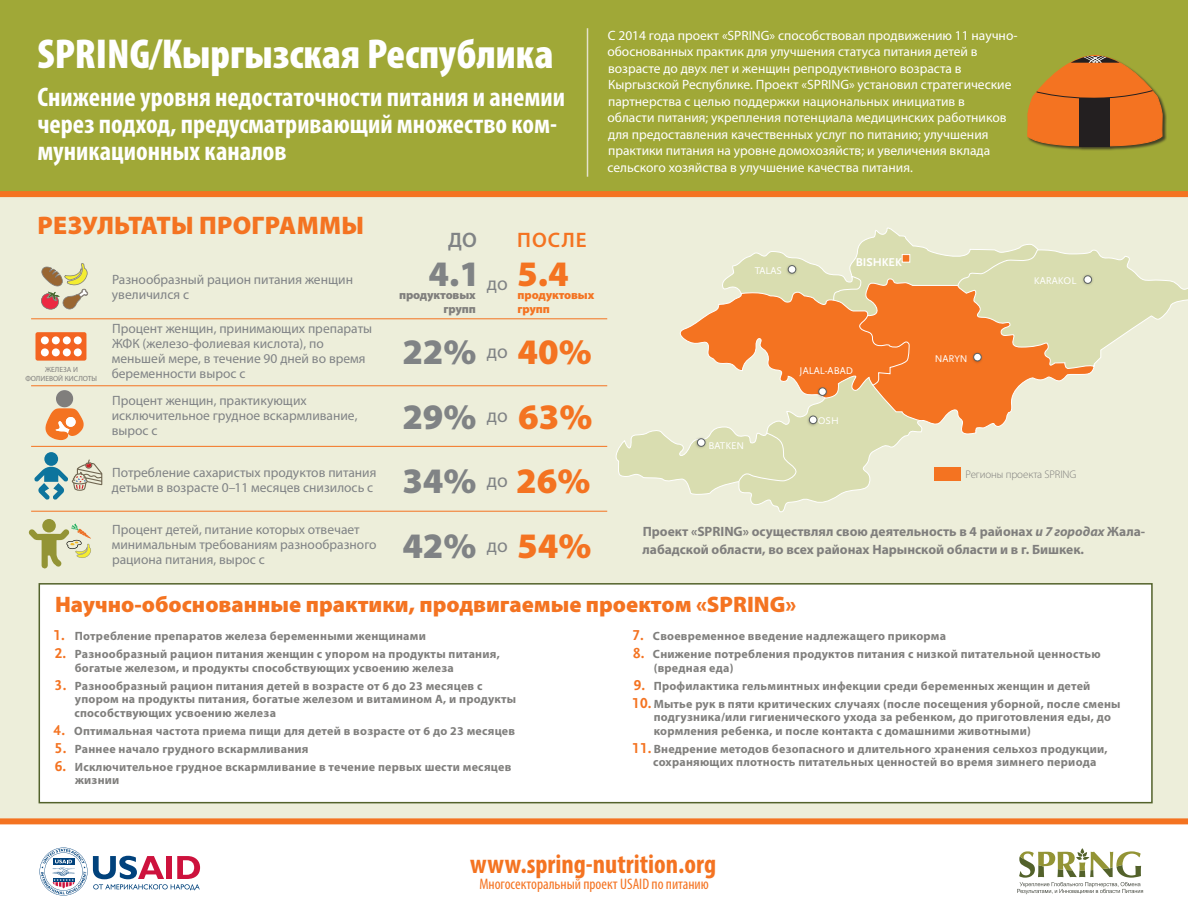
<style>
.page{position:relative;width:1188px;height:918px;background:#fff}
.page>*{position:absolute;margin:0;border:0;box-sizing:border-box;transform-origin:0 0}
.t1{font:900 condensed 42px "Myriad Pro";color:#fff}
.text{font:900 36px "Myriad Pro";color:#808385}
.text-2{font:900 36px "Myriad Pro";color:#f47321}
.t2{font:700 condensed 27px/27px "Myriad Pro";color:#fff}
.t3{font:700 condensed 27px "Myriad Pro";color:#f47321}
.Normal_default{font:900 25.5px "Myriad Pro";letter-spacing:.01em;color:#f47321}
.Normal_default-2{font:900 22.5px "Myriad Pro";color:#f47321}
.text-3{font:600 21px "Myriad Pro";letter-spacing:.05em;color:#f47321}
.text-4{font:600 21px "Myriad Pro";color:#808385}
.text-5{font:19.5px "Myriad Pro";letter-spacing:-.005em;color:#808385}
.t4{font:condensed 15.3px "Myriad Pro";color:#f47321}
.t5{font:13.5px/16.5px "Myriad Pro";color:#fff}
.text-6{font:13.5px/15px "Myriad Pro";color:#808385}
.t6{font:700 13.5px/18px "Myriad Pro";color:#807f7d}
.t7{font:700 12px/13.5px "Myriad Pro";letter-spacing:.02em;color:#807f7d}
.text-7{font:900 12px/13.5px "Myriad Pro";letter-spacing:-.01em;color:#807f7d;text-align:right}
.text-8{font:900 12px/13.5px "Myriad Pro";letter-spacing:-.01em;color:#f47321}
.t8{font:700 11.85px "Scala Sans Pro";color:#fff}
.t9{font:300 11.1px "Myriad Pro";letter-spacing:-.01em;color:#807f7d}
.t10{font:10.2px "Scala Sans Pro";color:#fff}
.Normal_default-3{font:7.5px/9px "Myriad Pro";letter-spacing:.085em;color:#807f7d;text-align:center}
.s1{font-style:italic}
.s2{font-family:"Scala Sans Pro";font-size:15px;color:#f47321}
</style>
<div class="page">
<div style="left:0;top:169px;width:1188px;height:654px;background:#edeeda"></div>
<svg style="left:615px;top:227px;width:573px;height:285px"></svg>
<div style="left:1084px;top:276px;width:8px;height:7px;background:#fff;border-radius:50%"></div>
<div style="left:1084px;top:276px;width:8px;height:7px;border:1px solid #5b6062;border-radius:50%"></div>
<div style="left:902px;top:255px;width:8px;height:7px;background:#f47321"></div>
<div style="left:902px;top:254px;width:8px;height:8px;border:1px solid #fff"></div>
<div style="left:0;top:0;width:1188px;height:193px;background:#a0a837"></div>
<hr style="left:587px;top:28px;width:1px;height:149px;background:#e4e2cb">
<div style="left:0;top:191px;width:1188px;height:6px;background:#f47321"></div>
<div style="left:0;top:818px;width:1188px;height:6px;background:#f47321"></div>
<svg style="left:40px;top:848px;width:160px;height:48px"></svg>
<svg style="left:1017px;top:848px;width:126px;height:46px"></svg>
<div style="left:39px;top:583px;width:1114px;height:220px;background:#fff;border:2px solid #53622b"></div>
<svg style="left:41px;top:263px;width:47px;height:47px"></svg>
<svg style="left:45px;top:390px;width:39px;height:50px"></svg>
<div style="left:35px;top:332px;width:51px;height:29px;background:#f36421;border-radius:2px"></div>
<div style="left:41px;top:348px;width:8px;height:8px;background:#fff;border-radius:50%"></div>
<div style="left:41px;top:336px;width:8px;height:8px;background:#fff;border-radius:50%"></div>
<div style="left:52px;top:348px;width:8px;height:8px;background:#fff;border-radius:50%"></div>
<div style="left:52px;top:336px;width:8px;height:8px;background:#fff;border-radius:50%"></div>
<div style="left:63px;top:348px;width:8px;height:8px;background:#fff;border-radius:50%"></div>
<div style="left:63px;top:336px;width:8px;height:8px;background:#fff;border-radius:50%"></div>
<div style="left:74px;top:348px;width:8px;height:8px;background:#fff;border-radius:50%"></div>
<div style="left:74px;top:336px;width:8px;height:8px;background:#fff;border-radius:50%"></div>
<div style="left:934px;top:467px;width:27px;height:14px;background:#f47321"></div>
<hr style="left:31px;top:319px;width:576px;height:1px;background:#f47321">
<hr style="left:31px;top:386px;width:576px;height:1px;background:#f47321">
<hr style="left:31px;top:446px;width:576px;height:1px;background:#f47321">
<hr style="left:31px;top:511px;width:576px;height:1px;background:#f47321">
<div style="left:42px;top:519px;width:14px;height:14px;background:#939435;border-radius:50%"></div>
<svg style="left:28px;top:523px;width:63px;height:46px"></svg>
<div style="left:44px;top:452px;width:14px;height:14px;background:#0d749d;border-radius:50%"></div>
<svg style="left:34px;top:459px;width:68px;height:41px"></svg>
<div style="left:1028px;top:55px;width:139px;height:96px;background:#231f20;opacity:.75"></div>
<svg style="left:1028px;top:55px;width:135px;height:92px"></svg>
<p class="t1" style="left:38px;top:27px;width:518px">SPRING/Кыргызская Республика</p>
<p class="t2" style="left:38px;top:83px;width:529px">Снижение уровня недостаточности питания и анемии через подход, предусматривающий множество ком&shy;муникационных каналов</p>
<p class="t5" style="left:607px;top:27px;width:412px">С 2014 года проект «SPRING» способствовал продвижению 11 научно&shy;обоснованных практик для улучшения статуса питания детей в возрасте до двух лет и женщин репродуктивного возраста в Кыргызской Республике. Проект «SPRING» установил стратегические партнерства с целью поддержки национальных инициатив в<br>области питания; укрепления потенциала медицинских работников для предоставления качественных услуг по питанию; улучшения практики питания на уровне домохозяйств; и увеличения вклада сельского хозяйства в улучшение качества питания.</p>
<p class="Normal_default" style="left:38px;top:208px;width:328px">РЕЗУЛЬТАТЫ ПРОГРАММЫ</p>
<p class="text-4" style="left:448px;top:227px;width:30px">ДО</p>
<p class="text-3" style="left:517px;top:227px;width:71px">ПОСЛЕ</p>
<p class="Normal_default-3" style="left:25px;top:365px;width:73px">железа и фолиевой кислоты</p>
<p class="text-6" style="left:112px;top:271px;width:243px">Разнообразный рацион питания женщин увеличился с</p>
<p class="text" style="left:429px;top:250px;width:53px">4.1</p>
<p class="text-7" style="left:399px;top:288px;width:78px">продуктовых групп</p>
<p class="text-5" style="left:487px;top:272px;width:22px">до</p>
<p class="text-2" style="left:517px;top:250px;width:53px">5.4</p>
<p class="text-8" style="left:518px;top:288px;width:78px">продуктовых групп</p>
<p class="text-6" style="left:112px;top:321px;width:262px">Процент женщин, принимающих препараты ЖФК (железо-фолиевая кислота), по меньшей мере, в течение 90 дней во время беременности вырос с</p>
<p class="text" style="left:402px;top:328px;width:76px">22%</p>
<p class="text-5" style="left:487px;top:339px;width:22px">до</p>
<p class="text-2" style="left:517px;top:328px;width:76px">40%</p>
<p class="text-6" style="left:112px;top:393px;width:247px">Процент женщин, практикующих исключительное грудное вскармливание, вырос с</p>
<p class="text" style="left:402px;top:392px;width:76px">29%</p>
<p class="text-5" style="left:487px;top:404px;width:22px">до</p>
<p class="text-2" style="left:518px;top:392px;width:76px">63%</p>
<p class="text-6" style="left:112px;top:465px;width:266px">Потребление сахаристых продуктов питания детьми в возрасте 0–11 месяцев снизилось с</p>
<p class="text" style="left:402px;top:457px;width:76px">34%</p>
<p class="text-5" style="left:487px;top:468px;width:22px">до</p>
<p class="text-2" style="left:516px;top:457px;width:76px">26%</p>
<p class="text-6" style="left:112px;top:522px;width:266px">Процент детей, питание которых отвечает минимальным требованиям разнообразного рациона питания, вырос с</p>
<p class="text" style="left:402px;top:522px;width:76px">42%</p>
<p class="text-5" style="left:487px;top:533px;width:22px">до</p>
<p class="text-2" style="left:517px;top:522px;width:76px">54%</p>
<p class="t10" style="left:755px;top:264px;width:29px">TALAS</p>
<p class="t8" style="left:856px;top:255px;width:47px">BISHKEK</p>
<p class="t10" style="left:709px;top:440px;width:37px">BATKEN</p>
<p class="t10" style="left:800px;top:365px;width:55px">JALAL-ABAD</p>
<p class="t10" style="left:818px;top:415px;width:23px">OSH</p>
<p class="t10" style="left:935px;top:353px;width:34px">NARYN</p>
<p class="t10" style="left:1034px;top:275px;width:44px">KARAKOL</p>
<p class="t9" style="left:966px;top:468px;width:112px">Регионы проекта SPRING</p>
<p class="t6" style="left:643px;top:522px;width:504px">Проект «SPRING» осуществлял свою деятельность в 4 районах <span class="s1">и 7 городах</span> Жала&shy;лабадской области, во всех районах Нарынской области и в г. Бишкек.</p>
<p class="Normal_default-2" style="left:55px;top:589px;width:743px">Научно-обоснованные практики, продвигаемые проектом «SPRING»</p>
<p class="t7" style="left:632px;top:629px;width:315px"><span class="s2">7.</span> Своевременное введение надлежащего прикорма</p>
<p class="t7" style="left:654px;top:647px;width:449px;text-indent:-21px"><span class="s2">8.</span> Снижение потребления продуктов питания с низкой питательной ценностью (вредная еда)</p>
<p class="t7" style="left:634px;top:678px;width:458px"><span class="s2">9.</span> Профилактика гельминтных инфекции среди беременных женщин и детей</p>
<p class="t7" style="left:654px;top:697px;width:468px;text-indent:-21px"><span class="s2">10.</span> Мытье рук в пяти критических случаях (после посещения уборной, после смены подгузника/или гигиенического ухода за ребенком, до приготовления еды, до кормления ребенка, и после контакта с домашними животными)</p>
<p class="t7" style="left:653px;top:742px;width:456px;text-indent:-21px"><span class="s2">11.</span> Внедрение методов безопасного и длительного хранения сельхоз продукции, сохраняющих плотность питательных ценностей во время зимнего периода</p>
<p class="t7" style="left:53px;top:629px;width:374px"><span class="s2">1.</span> Потребление препаратов железа беременными женщинами</p>
<p class="t7" style="left:75px;top:647px;width:427px;text-indent:-20px"><span class="s2">2.</span> Разнообразный рацион питания женщин с упором на продукты питания, богатые железом, и продукты способствующих усвоению железа</p>
<p class="t7" style="left:74px;top:678px;width:443px;text-indent:-19px"><span class="s2">3.</span> Разнообразный рацион питания детей в возрасте от 6 до 23 месяцев с упором на продукты питания, богатые железом и витамином А, и продукты способствующих усвоению железа</p>
<p class="t7" style="left:54px;top:724px;width:463px"><span class="s2">4.</span> Оптимальная частота приема пищи для детей в возрасте от 6 до 23 месяцев</p>
<p class="t7" style="left:55px;top:742px;width:255px"><span class="s2">5.</span> Раннее начало грудного вскармливания</p>
<p class="t7" style="left:75px;top:760px;width:438px;text-indent:-20px"><span class="s2">6.</span> Исключительное грудное вскармливание в течение первых шести месяцев жизнии</p>
<p class="t3" style="left:470px;top:847px;width:247px">www.spring-nutrition.org</p>
<p class="t4" style="left:479px;top:874px;width:231px">Многосекторальный проект USAID по питанию</p>
</div>
